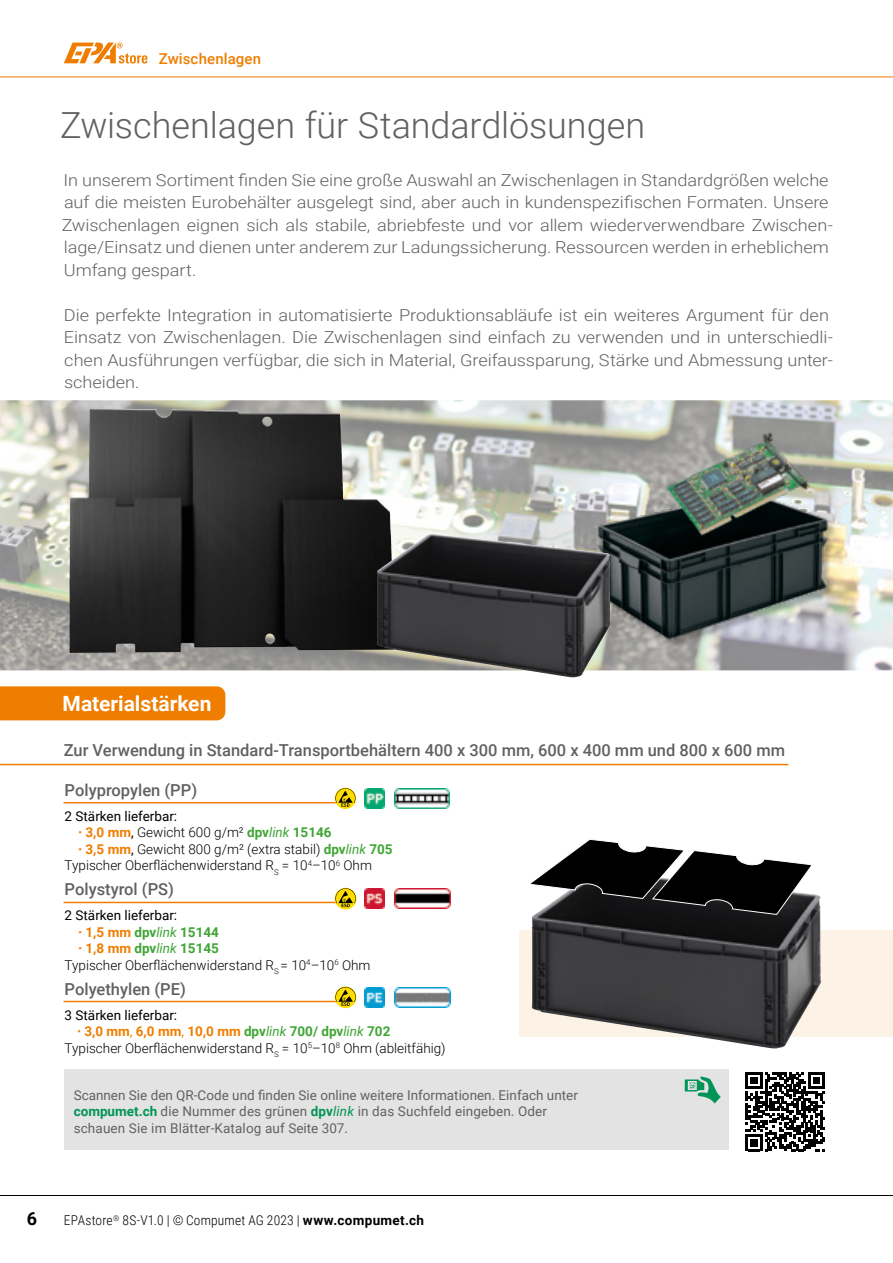
<style>
.page{position:relative;width:893px;height:1263px;background:#fff}
.page>*{position:absolute;margin:0;border:0;box-sizing:border-box;transform-origin:0 0}
.t1{font:300 36px "Roboto";color:#606262}
.t2{font:700 21px "Roboto";color:#fff}
.t3{font:700 18px "Roboto";color:#000}
.t4{font:300 16.5px/22.5px "Roboto";letter-spacing:-.005em;color:#606262;scale:1.1 1}
.t5{font:500 16.5px "Roboto";color:#606262}
.t6{font:500 15px "Roboto";letter-spacing:.005em;color:#ef7d00}
.t7{font:300 13.5px/16.5px "Roboto";color:#000}
.t8{font:13.5px/16.5px "Roboto";color:#606262}
.t9{font:13.5px "Roboto";color:#000}
.t10{font:300 13.5px "Roboto Condensed";letter-spacing:.015em;color:#000}
.t11{font:700 13.5px "Roboto";color:#3fa535}
.s1{font-weight:100;color:#ef7d00}
.s2{font-weight:700;color:#ef7d00}
.s3{font-weight:400}
.s4{font-weight:700;color:#3fa535}
.s5{font-weight:400;font-style:italic;color:#3fa535}
.s6{color:#ef7d00}
.s7{font-weight:400;font-style:italic}
.s8{font-weight:400;color:#ef7d00}
.s9{font-weight:700;color:#009457}
.s10{font-style:italic;color:#009457}
.s11{font-family:"Roboto";font-weight:700}
</style>
<div class="page">
<div style="left:64px;top:1069px;width:664px;height:81px;background:#e3e3e3"></div>
<svg style="left:746px;top:1072px;width:79px;height:79px"></svg>
<svg style="left:685px;top:1076px;width:36px;height:27px"></svg>
<hr style="left:0;top:77px;width:893px;height:1px;background:#ef7d00">
<svg style="left:64px;top:43px;width:83px;height:21px"></svg>
<img style="left:0;top:400px;width:893px;height:270px">
<div style="left:601px;top:496px;width:235px;height:151px;background:#000;opacity:.25"></div>
<img style="left:594px;top:491px;width:236px;height:151px">
<img style="left:659px;top:425px;width:160px;height:118px">
<img style="left:69px;top:417px;width:325px;height:236px">
<img style="left:376px;top:534px;width:237px;height:144px">
<hr style="left:64px;top:802px;width:274px;height:1px;background:#ef7d00">
<hr style="left:64px;top:902px;width:274px;height:1px;background:#ef7d00">
<hr style="left:64px;top:1001px;width:274px;height:1px;background:#ef7d00">
<svg style="left:335px;top:986px;width:21px;height:22px"></svg>
<img style="left:364px;top:987px;width:21px;height:20px">
<img style="left:395px;top:987px;width:55px;height:20px">
<svg style="left:335px;top:788px;width:21px;height:21px"></svg>
<img style="left:364px;top:788px;width:20px;height:20px">
<img style="left:395px;top:789px;width:54px;height:19px">
<svg style="left:335px;top:888px;width:21px;height:21px"></svg>
<img style="left:364px;top:888px;width:21px;height:21px">
<img style="left:395px;top:889px;width:55px;height:19px">
<div style="left:519px;top:931px;width:374px;height:106px;background:#fdf2e6"></div>
<img style="left:531px;top:894px;width:293px;height:155px">
<svg style="left:530px;top:839px;width:283px;height:76px"></svg>
<div style="left:0;top:686px;width:225px;height:34px;background:#ef7d00"></div>
<hr style="left:0;top:764px;width:788px;height:1px;background:#ef7d00">
<p class="t6" style="left:159px;top:48px;width:104px">Zwischenlagen</p>
<h1 class="t1" style="left:60px;top:100px;width:586px">Zwischenlagen für Standardlösungen</h1>
<p class="t4" style="left:62px;top:168px;width:703px">In unserem Sortiment finden Sie eine große Auswahl an Zwischenlagen in Standardgrößen welche auf die meisten Eurobehälter ausgelegt sind, aber auch in kundenspezifischen Formaten. Unsere Zwischenlagen eignen sich als stabile, abriebfeste und vor allem wiederverwendbare Zwischen&shy;lage/Einsatz und dienen unter anderem zur Ladungssicherung. Ressourcen werden in erheblichem Umfang gespart.</p>
<p class="t4" style="left:64px;top:303px;width:701px">Die perfekte Integration in automatisierte Produktionsabläufe ist ein weiteres Argument für den Einsatz von Zwischenlagen. Die Zwischenlagen sind einfach zu verwenden und in unterschiedli&shy;chen Ausführungen verfügbar, die sich in Material, Greifaussparung, Stärke und Abmessung unter&shy;scheiden.</p>
<p class="t2" style="left:63px;top:689px;width:150px">Materialstärken</p>
<p class="t5" style="left:64px;top:739px;width:723px">Zur Verwendung in Standard-Transportbehältern 400 x 300 mm, 600 x 400 mm und 800 x 600 mm</p>
<p class="t5" style="left:65px;top:778px;width:134px">Polypropylen (PP)</p>
<p class="t9" style="left:65px;top:806px;width:114px">2 Stärken lieferbar:</p>
<p class="t7" style="left:78px;top:824px;width:255px"><span class="s1">•</span> <span class="s2">3,0 mm</span><span class="s3">,</span> Gewicht 600 g/m² <span class="s4">dpv</span><span class="s5">link</span> <span class="s4">15146</span></p>
<p class="t7" style="left:65px;top:840px;width:330px;text-indent:13px"><span class="s1">•</span> <span class="s2">3,5 mm</span><span class="s3">,</span> Gewicht 800 g/m² (extra stabil) <span class="s4">dpv</span><span class="s5">link</span> <span class="s4">705<br></span>Typischer Oberflächenwiderstand R<sub>S</sub> = 10<sup>4</sup>–10<sup>6</sup> Ohm</p>
<p class="t5" style="left:65px;top:878px;width:111px">Polystyrol (PS)</p>
<p class="t9" style="left:65px;top:906px;width:114px">2 Stärken lieferbar:</p>
<p class="t11" style="left:78px;top:922px;width:142px"><span class="s1">•</span> <span class="s6">1,5 mm</span> dpv<span class="s7">link</span> 15144</p>
<p class="t7" style="left:65px;top:940px;width:307px;text-indent:13px"><span class="s1">•</span> <span class="s2">1,8 mm</span> <span class="s4">dpv</span><span class="s5">link</span> <span class="s4">15145<br></span>Typischer Oberflächenwiderstand R<sub>S</sub> = 10<sup>4</sup>–10<sup>6</sup> Ohm</p>
<p class="t5" style="left:65px;top:977px;width:123px">Polyethylen (PE)</p>
<p class="t9" style="left:65px;top:1005px;width:114px">3 Stärken lieferbar:</p>
<p class="t7" style="left:65px;top:1023px;width:382px;text-indent:12px"><span class="s1">•</span> <span class="s2">3,0 mm</span><span class="s8">,</span> <span class="s2">6,0 mm</span><span class="s8">,</span> <span class="s2">10,0 mm</span> <span class="s4">dpv</span><span class="s5">link</span> <span class="s4">700/ dpv</span><span class="s5">link</span> <span class="s4">702<br></span>Typischer Oberflächenwiderstand R<sub>S</sub> = 10<sup>5</sup>–10<sup>8</sup> Ohm (ableitfähig)</p>
<p class="t8" style="left:74px;top:1086px;width:506px">Scannen Sie den QR-Code und finden Sie online weitere Informationen. Einfach unter <span class="s9">compumet.ch</span> die Nummer des grünen <span class="s9">dpv</span><span class="s10">link</span> in das Suchfeld eingeben. Oder schauen Sie im Blätter-Katalog auf Seite 307.</p>
<p class="t3" style="left:27px;top:1206px;width:12px">6</p>
<p class="t10" style="left:64px;top:1211px;width:362px">EPAstore<sup>®</sup> 8S-V1.0 | © Compumet AG 2023 | <span class="s11">www.compumet.ch</span></p>
</div>
